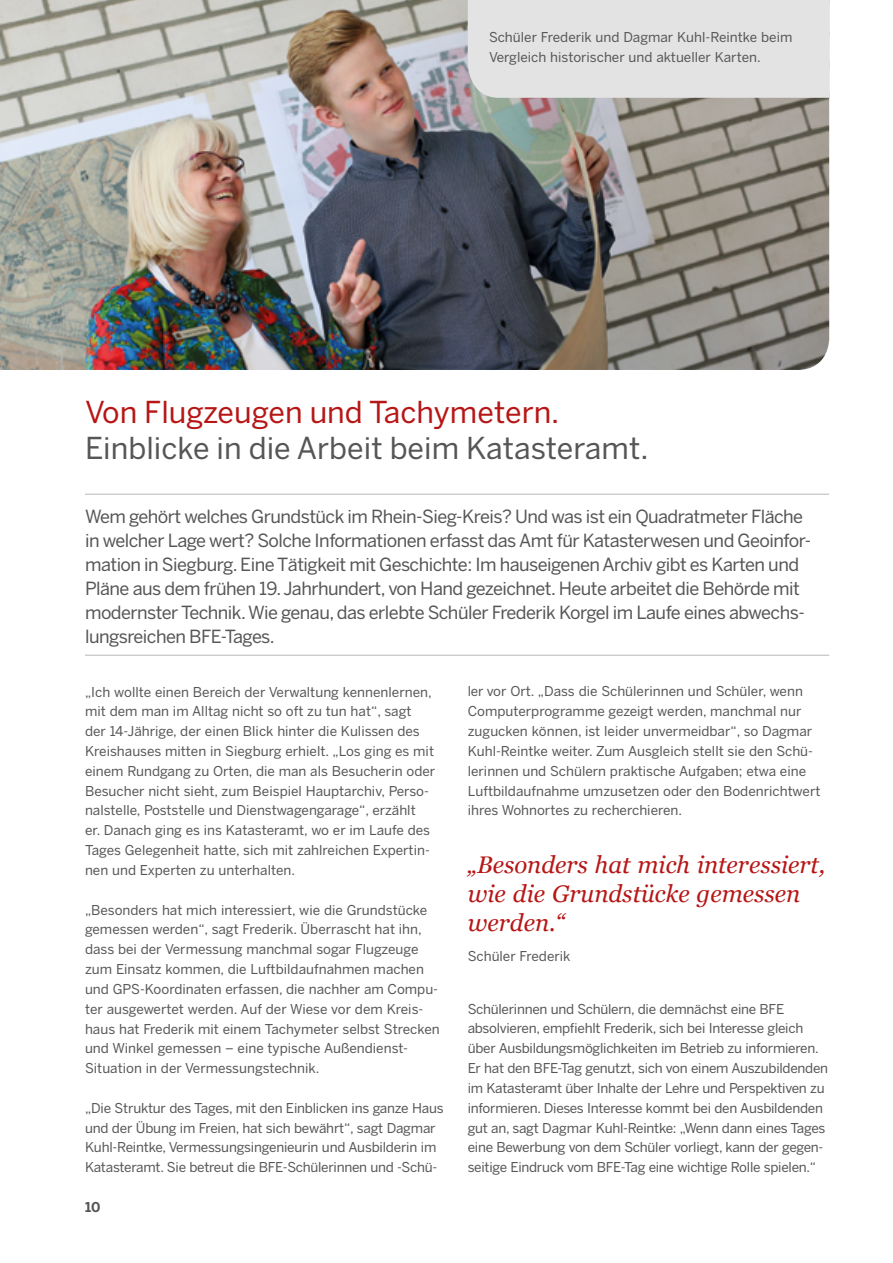
<style>
.page{position:relative;width:893px;height:1263px;background:#fff}
.page>*{position:absolute;margin:0;border:0;box-sizing:border-box;transform-origin:0 0}
.absatzheadline{font:30px/36px "Benton Sans";color:#565656}
.zitate{font:italic 24px/28.8px "Georgia";color:#b61716}
.einleitung{font:18px/24px "Benton Sans";letter-spacing:-.03em;color:#565656}
.bodytext{font:13.5px/19.8px "Benton Sans";color:#565656}
.bodytext-2{font:13.5px/19.8px "Benton Sans";letter-spacing:-.02em;color:#565656}
.t1{font:700 13.5px "Benton Sans";color:#565656}
.s1{color:#b61716}
</style>
<div class="page">
<img style="left:0;top:0;width:829px;height:370px">
<hr style="left:85px;top:494px;width:744px;height:1px;background:#bbbcbd">
<hr style="left:85px;top:655px;width:744px;height:1px;background:#bbbcbd">
<div style="left:468px;top:0;width:361px;height:98px;background:#e3e3e3"></div>
<p class="bodytext" style="left:489px;top:27px;width:305px">Schüler Frederik und Dagmar Kuhl-Reintke beim<br>Vergleich historischer und aktueller Karten.</p>
<h4 class="absatzheadline" style="left:85px;top:394px;width:565px"><span class="s1">Von Flugzeugen und Tachymetern.<br></span>Einblicke in die Arbeit beim Katasteramt.</h4>
<h3 class="einleitung" style="left:85px;top:504px;width:728px">Wem gehört welches Grundstück im Rhein-Sieg-Kreis? Und was ist ein Quadratmeter Fläche in welcher Lage wert? Solche Informationen erfasst das Amt für Katasterwesen und Geoinfor&shy;mation in Siegburg. Eine Tätigkeit mit Geschichte: Im hauseigenen Archiv gibt es Karten und Pläne aus dem frühen 19. Jahrhundert, von Hand gezeichnet. Heute arbeitet die Behörde mit modernster Technik. Wie genau, das erlebte Schüler Frederik Korgel im Laufe eines abwechs&shy;lungsreichen BFE-Tages.</h3>
<p class="bodytext" style="left:85px;top:681px;width:352px">„Ich wollte einen Bereich der Verwaltung kennenlernen, mit dem man im Alltag nicht so oft zu tun hat“, sagt der 14-Jährige, der einen Blick hinter die Kulissen des Kreishauses mitten in Siegburg erhielt. „Los ging es mit einem Rundgang zu Orten, die man als Besucherin oder Besucher nicht sieht, zum Beispiel Hauptarchiv, Perso&shy;nalstelle, Poststelle und Dienstwagengarage“, erzählt<br>er. Danach ging es ins Katasteramt, wo er im Laufe des Tages Gelegenheit hatte, sich mit zahlreichen Expertin&shy;nen und Experten zu unterhalten.</p>
<p class="bodytext" style="left:85px;top:900px;width:356px">„Besonders hat mich interessiert, wie die Grundstücke gemessen werden“, sagt Frederik. Überrascht hat ihn, dass bei der Vermessung manchmal sogar Flugzeuge zum Einsatz kommen, die Luftbildaufnahmen machen und GPS-Koordinaten erfassen, die nachher am Compu&shy;ter ausgewertet werden. Auf der Wiese vor dem Kreis&shy;haus hat Frederik mit einem Tachymeter selbst Strecken und Winkel gemessen – eine typische Außendienst-Situation in der Vermessungstechnik.</p>
<p class="bodytext" style="left:85px;top:1098px;width:360px">„Die Struktur des Tages, mit den Einblicken ins ganze Haus und der Übung im Freien, hat sich bewährt“, sagt Dagmar Kuhl-Reintke, Vermessungsingenieurin und Ausbilderin im Katasteramt. Sie betreut die BFE-Schülerinnen und -Schü-</p>
<p class="t1" style="left:85px;top:1199px;width:17px">10</p>
<p class="bodytext" style="left:468px;top:681px;width:354px">ler vor Ort. „Dass die Schülerinnen und Schüler, wenn Computerprogramme gezeigt werden, manchmal nur zugucken können, ist leider unvermeidbar“, so Dagmar Kuhl-Reintke weiter. Zum Ausgleich stellt sie den Schü&shy;lerinnen und Schülern praktische Aufgaben; etwa eine Luftbildaufnahme umzusetzen oder den Bodenrichtwert ihres Wohnortes zu recherchieren.</p>
<p class="zitate" style="left:468px;top:850px;width:359px">„Besonders hat mich interessiert, wie die Grundstücke gemessen werden.“</p>
<p class="bodytext" style="left:468px;top:946px;width:104px">Schüler Frederik</p>
<p class="bodytext-2" style="left:468px;top:999px;width:362px">Schülerinnen und Schülern, die demnächst eine BFE absolvieren, empfiehlt Frederik, sich bei Interesse gleich über Ausbildungsmöglichkeiten im Betrieb zu informieren.<br>Er hat den BFE-Tag genutzt, sich von einem Auszubildenden im Katasteramt über Inhalte der Lehre und Perspektiven zu informieren. Dieses Interesse kommt bei den Ausbildenden gut an, sagt Dagmar Kuhl-Reintke: „Wenn dann eines Tages eine Bewerbung von dem Schüler vorliegt, kann der gegen&shy;seitige Eindruck vom BFE-Tag eine wichtige Rolle spielen.“</p>
</div>
